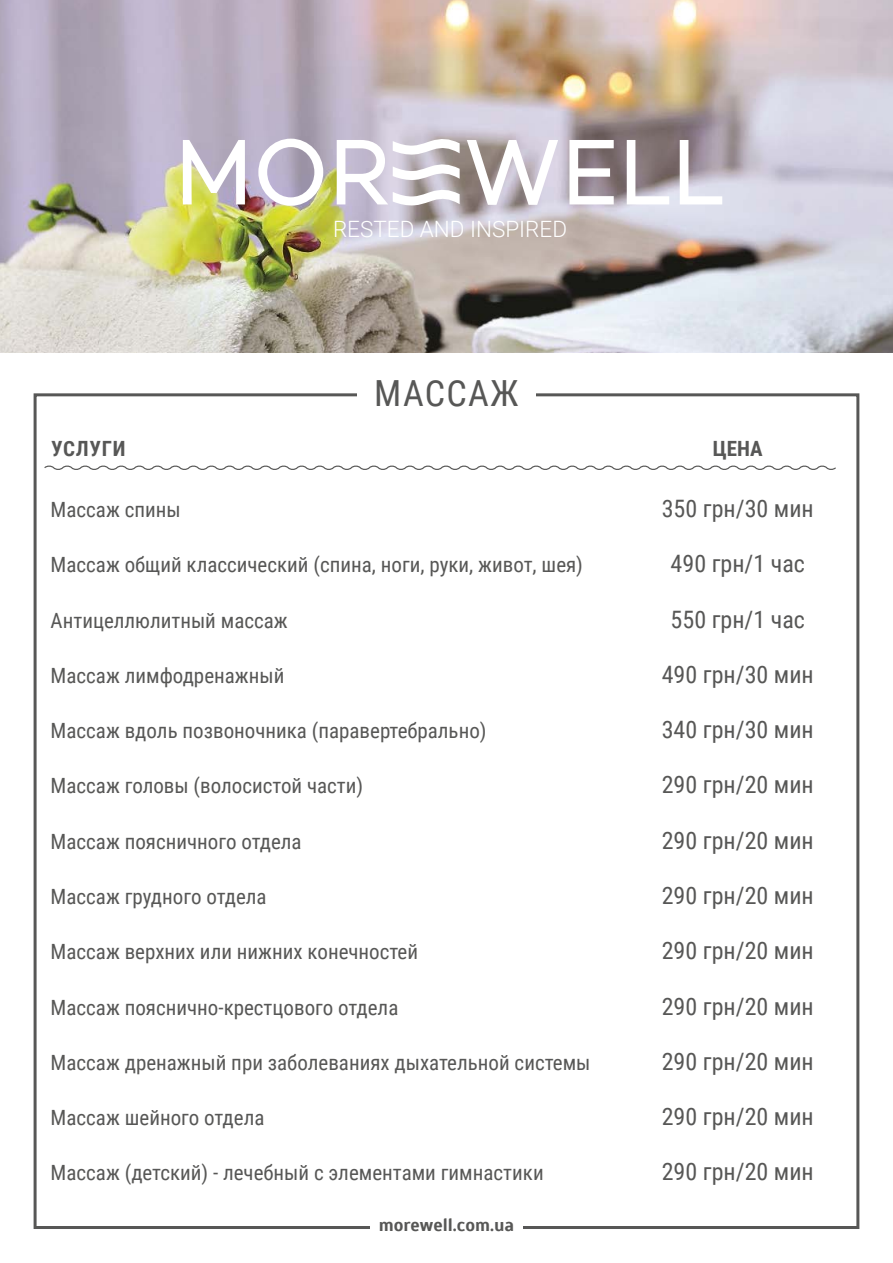
<style>
.page{position:relative;width:893px;height:1263px;background:#fff}
.page>*{position:absolute;margin:0;border:0;box-sizing:border-box;transform-origin:0 0}
.t1{font:36px "Roboto Condensed";letter-spacing:.035em;color:#575756}
.t2{font:24px "Roboto Condensed";color:#575756}
.t3{font:300 22.5px "Roboto";color:#fff}
.t4{font:21px "Roboto Condensed";color:#575756}
.t5{font:700 21px "Roboto Condensed";letter-spacing:.03em;color:#575756}
.t6{font:700 18px "Scada";color:#575756}
</style>
<div class="page">
<svg style="left:44px;top:465px;width:792px;height:5px"></svg>
<img style="left:0;top:0;width:893px;height:353px">
<svg style="left:467px;top:140px;width:255px;height:65px"></svg>
<svg style="left:183px;top:138px;width:277px;height:68px"></svg>
<p class="t3" style="left:333px;top:214px;width:236px">RESTED AND INSPIRED</p>
<h1 class="t1" style="left:374px;top:368px;width:146px">МАССАЖ</h1>
<p class="t5" style="left:51px;top:433px;width:76px">УСЛУГИ</p>
<p class="t5" style="left:713px;top:433px;width:51px">ЦЕНА</p>
<p class="t4" style="left:51px;top:495px;width:132px">Массаж спины</p>
<p class="t2" style="left:662px;top:492px;width:154px">350 грн/30 мин</p>
<p class="t4" style="left:51px;top:550px;width:534px">Массаж общий классический (спина, ноги, руки, живот, шея)</p>
<p class="t2" style="left:671px;top:547px;width:136px">490 грн/1 час</p>
<p class="t4" style="left:51px;top:605px;width:239px">Антицеллюлитный массаж</p>
<p class="t2" style="left:671px;top:602px;width:136px">550 грн/1 час</p>
<p class="t4" style="left:51px;top:661px;width:235px">Массаж лимфодренажный</p>
<p class="t2" style="left:662px;top:657px;width:154px">490 грн/30 мин</p>
<p class="t4" style="left:51px;top:716px;width:437px">Массаж вдоль позвоночника (паравертебрально)</p>
<p class="t2" style="left:662px;top:713px;width:154px">340 грн/30 мин</p>
<p class="t4" style="left:51px;top:771px;width:314px">Массаж головы (волосистой части)</p>
<p class="t2" style="left:662px;top:768px;width:154px">290 грн/20 мин</p>
<p class="t4" style="left:51px;top:826px;width:252px">Массаж поясничного отдела</p>
<p class="t2" style="left:662px;top:823px;width:154px">290 грн/20 мин</p>
<p class="t4" style="left:51px;top:882px;width:217px">Массаж грудного отдела</p>
<p class="t2" style="left:662px;top:879px;width:154px">290 грн/20 мин</p>
<p class="t4" style="left:51px;top:937px;width:369px">Массаж верхних или нижних конечностей</p>
<p class="t2" style="left:662px;top:934px;width:154px">290 грн/20 мин</p>
<p class="t4" style="left:51px;top:992px;width:349px">Массаж пояснично-крестцового отдела</p>
<p class="t2" style="left:662px;top:989px;width:154px">290 грн/20 мин</p>
<p class="t4" style="left:51px;top:1048px;width:541px">Массаж дренажный при заболеваниях дыхательной системы</p>
<p class="t2" style="left:662px;top:1044px;width:154px">290 грн/20 мин</p>
<p class="t4" style="left:51px;top:1103px;width:215px">Массаж шейного отдела</p>
<p class="t2" style="left:662px;top:1100px;width:154px">290 грн/20 мин</p>
<p class="t4" style="left:51px;top:1158px;width:495px">Массаж (детский) - лечебный с элементами гимнастики</p>
<p class="t2" style="left:662px;top:1155px;width:154px">290 грн/20 мин</p>
<p class="t6" style="left:379px;top:1214px;width:137px">morewell.com.ua</p>
</div>
